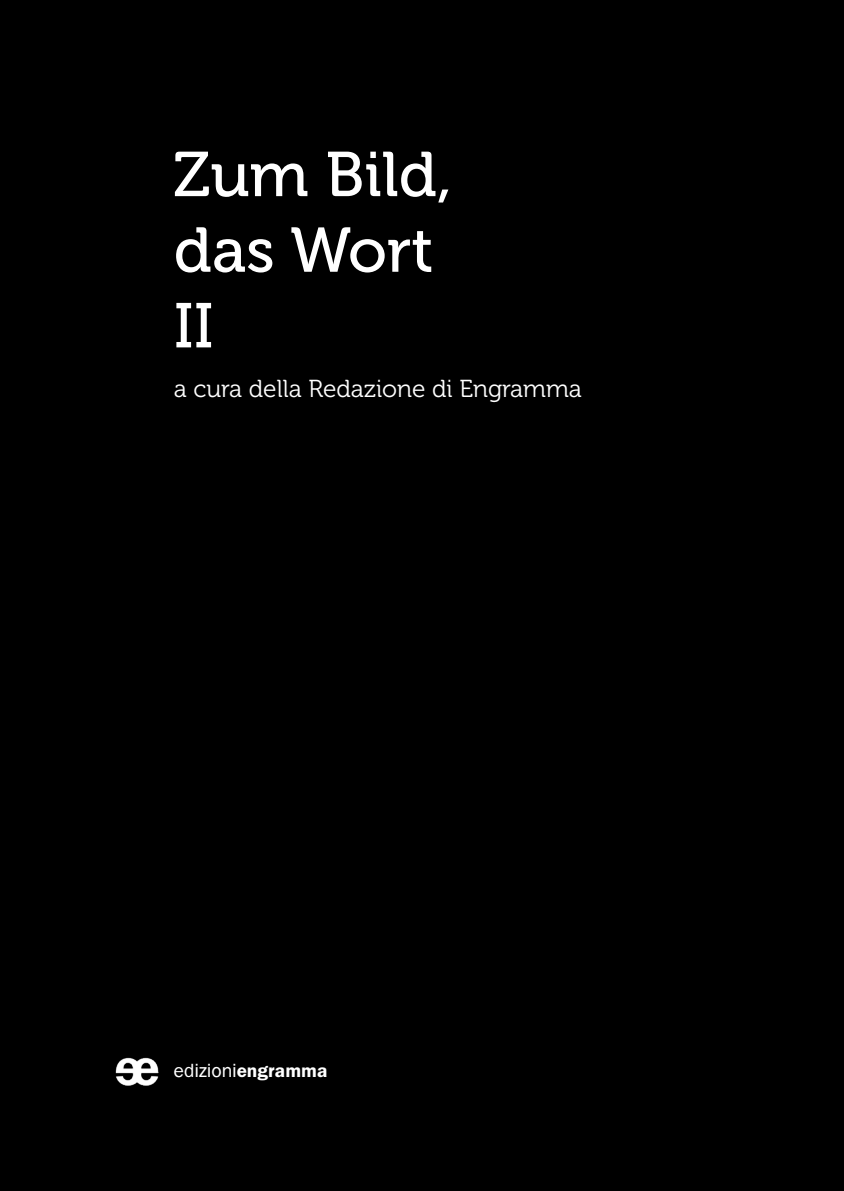
<style>
.page{position:relative;width:844px;height:1191px;background:#fff}
.page>*{position:absolute;margin:0;border:0;box-sizing:border-box;transform-origin:0 0}
.Titolo_generale{font:63px/75.6px "Museo 500";color:#fff}
.curatela_volume{font:24.5px "Museo 300";color:#fff}
.logo_Engramma{font:19.25px "Engramma";color:#fff}
.s1{font-weight:600}
</style>
<div class="page">
<div style="left:0;top:0;width:843px;height:1191px;background:#000"></div>
<img style="left:113px;top:1055px;width:49px;height:32px">
<p class="Titolo_generale" style="left:174px;top:138px;width:280px">Zum Bild,</p>
<p class="Titolo_generale" style="left:174px;top:213px;width:261px">das Wort<br>II</p>
<p class="curatela_volume" style="left:174px;top:375px;width:409px">a cura della Redazione di Engramma</p>
<p class="logo_Engramma" style="left:174px;top:1059px;width:155px">edizioni<span class="s1">engramma</span></p>
</div>
